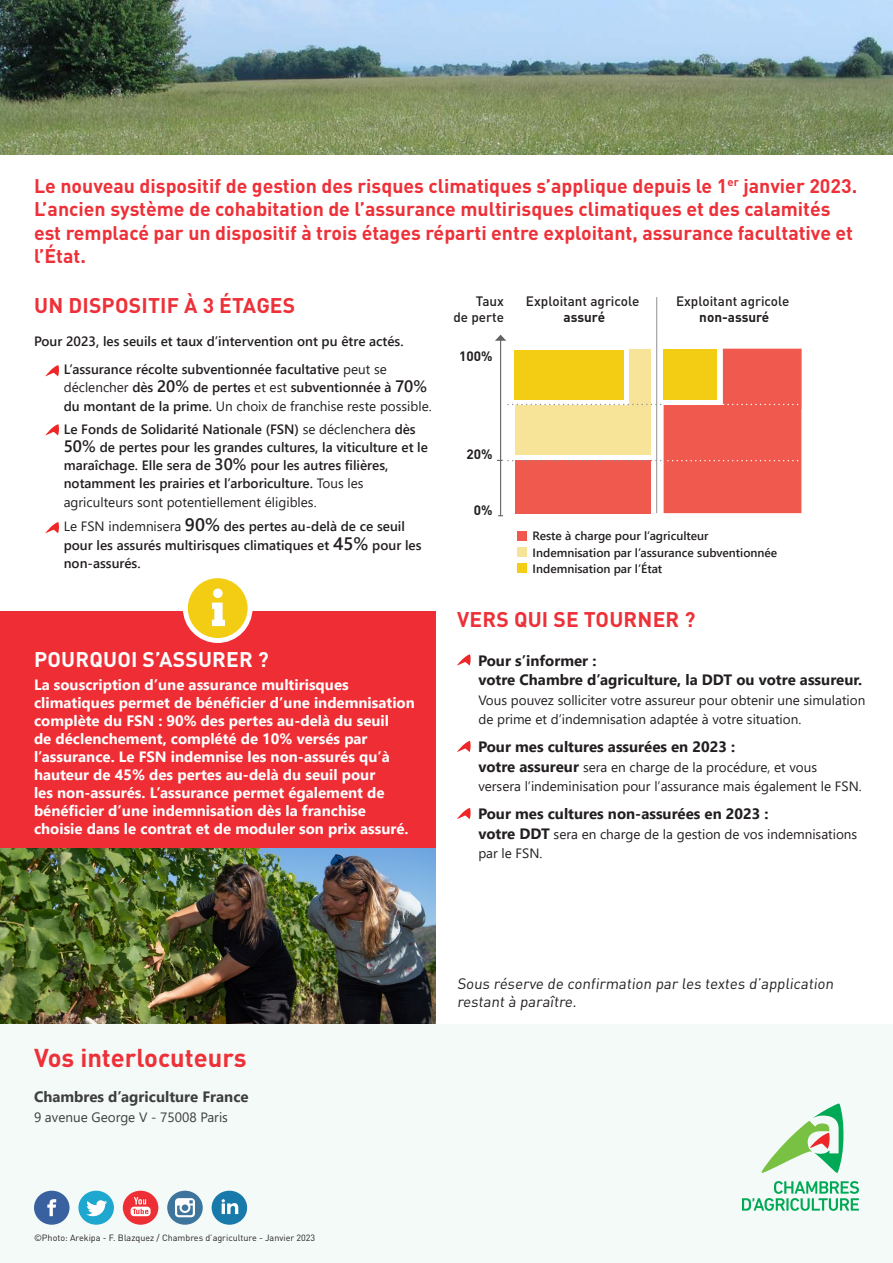
<style>
.page{position:relative;width:893px;height:1263px;background:#fff}
.page>*{position:absolute;margin:0;border:0;box-sizing:border-box;transform-origin:0 0}
.t1{font:700 25.5px "DIN Pro";color:#ee3038}
.t2{font:700 21px "DIN Pro";letter-spacing:.01em;color:#ee3038}
.t3{font:700 21px "DIN Pro";letter-spacing:.01em;color:#fff}
.t4{font:700 19.5px/23.4px "DIN Pro";color:#ee3038}
.t5{font:700 15px/18px "Segoe UI";color:#fff}
.t6{font:700 15px "Segoe UI";color:#231f20}
.t7{font:15px/18px "DIN Pro";color:#231f20}
.t8{font:700 15px "Segoe UI";color:#3e3e3f}
.t9{font:600 13.5px/18px "Segoe UI";color:#231f20}
.t10{font:13.5px/19.5px "Segoe UI";color:#231f20}
.t11{font:500 13.5px "DIN Pro";color:#231f20}
.t12{font:13.5px "Segoe UI";color:#3e3e3f}
.t13{font:700 13.5px "DIN Pro";color:#231f20}
.t14{font:600 12px "Segoe UI";color:#231f20}
.t15{font:9px "DIN Pro";color:#231f20}
.s1{font-weight:400}
.s2{font-size:16.5px}
.s3{font-weight:600}
.s4{font-size:18px}
.s5{font-weight:700;font-size:15px}
</style>
<div class="page">
<div style="left:0;top:1024px;width:893px;height:239px;background:#f4faf8"></div>
<div style="left:0;top:611px;width:436px;height:237px;background:#ee2d35"></div>
<svg style="left:761px;top:1103px;width:82px;height:70px"></svg>
<svg style="left:742px;top:1181px;width:117px;height:30px"></svg>
<img style="left:0;top:848px;width:436px;height:175px">
<img style="left:0;top:0;width:893px;height:154px">
<div style="left:183px;top:573px;width:70px;height:70px;border:6px solid #fff;border-radius:50%"></div>
<svg style="left:45px;top:365px;width:14px;height:11px"></svg>
<svg style="left:45px;top:424px;width:14px;height:11px"></svg>
<svg style="left:45px;top:522px;width:14px;height:11px"></svg>
<svg style="left:188px;top:578px;width:60px;height:60px"></svg>
<div style="left:123px;top:1191px;width:35px;height:34px;background:#ee3036;border-radius:50%"></div>
<svg style="left:131px;top:1197px;width:20px;height:19px"></svg>
<div style="left:78px;top:1191px;width:36px;height:34px;background:#1fa8cf;border-radius:50%"></div>
<svg style="left:86px;top:1200px;width:21px;height:16px"></svg>
<div style="left:212px;top:1191px;width:35px;height:34px;background:#187aaa;border-radius:50%"></div>
<svg style="left:222px;top:1199px;width:16px;height:15px"></svg>
<div style="left:34px;top:1191px;width:36px;height:34px;background:#39619f;border-radius:50%"></div>
<svg style="left:47px;top:1199px;width:9px;height:17px"></svg>
<div style="left:167px;top:1191px;width:36px;height:34px;background:#3e759d;border-radius:50%"></div>
<svg style="left:175px;top:1198px;width:20px;height:19px"></svg>
<svg style="left:457px;top:654px;width:14px;height:11px"></svg>
<svg style="left:457px;top:741px;width:14px;height:11px"></svg>
<svg style="left:457px;top:808px;width:14px;height:11px"></svg>
<hr style="left:500px;top:340px;width:1px;height:176px;background:#636366">
<svg style="left:495px;top:335px;width:11px;height:6px"></svg>
<svg style="left:497px;top:349px;width:305px;height:167px;background:#f39c6c"></svg>
<div style="left:517px;top:531px;width:9px;height:10px;background:#f0594d"></div>
<div style="left:517px;top:547px;width:9px;height:10px;background:#f7e498"></div>
<div style="left:517px;top:564px;width:9px;height:9px;background:#f2cd13"></div>
<hr style="left:656px;top:297px;width:1px;height:216px;background:#909192">
<p class="t4" style="left:34px;top:173px;width:825px">Le nouveau dispositif de gestion des risques climatiques s’applique depuis le 1<sup>er</sup> janvier 2023.<br>L’ancien système de cohabitation de l’assurance multirisques climatiques et des calamités est remplacé par un dispositif à trois étages réparti entre exploitant, assurance facultative et l’État.</p>
<p class="t2" style="left:34px;top:291px;width:263px">UN DISPOSITIF À 3 ÉTAGES</p>
<p class="t11" style="left:526px;top:290px;width:115px">Exploitant agricole</p>
<p class="t13" style="left:564px;top:308px;width:43px">assuré</p>
<p class="t11" style="left:676px;top:290px;width:115px">Exploitant agricole</p>
<p class="t13" style="left:699px;top:308px;width:72px">non-assuré</p>
<p class="t11" style="left:476px;top:290px;width:30px">Taux</p>
<p class="t11" style="left:453px;top:307px;width:52px">de perte</p>
<p class="t13" style="left:459px;top:347px;width:35px">100%</p>
<p class="t9" style="left:34px;top:331px;width:371px">Pour 2023, les seuils et taux d’intervention ont pu être actés.</p>
<p class="t9" style="left:64px;top:359px;width:365px">L’assurance récolte subventionnée facultative <span class="s1">peut se déclencher</span> dès <span class="s2">20%</span> de pertes <span class="s1">et est</span> subventionnée à <span class="s2">70%</span></p>
<p class="t10" style="left:64px;top:396px;width:369px"><span class="s3">du montant de la prime.</span> Un choix de franchise reste possible.</p>
<p class="t9" style="left:64px;top:419px;width:366px">Le Fonds de Solidarité Nationale (FSN) <span class="s1">se déclenchera</span> dès <span class="s2">50%</span> de pertes pour les grandes cultures, la viticulture et le maraîchage. Elle sera de <span class="s2">30%</span> pour les autres filières, notamment les prairies et l’arboriculture. <span class="s1">Tous les</span></p>
<p class="t10" style="left:64px;top:491px;width:254px">agriculteurs sont potentiellement éligibles.</p>
<p class="t9" style="left:64px;top:515px;width:359px;line-height:19.5px"><span class="s1">Le FSN indemnisera</span> <span class="s4">90%</span> des pertes au-delà de ce seuil pour les assurés multirisques climatiques et <span class="s4">45%</span> pour les</p>
<p class="t9" style="left:64px;top:553px;width:78px">non-assurés.</p>
<p class="t13" style="left:466px;top:445px;width:28px">20%</p>
<p class="t13" style="left:474px;top:501px;width:20px">0%</p>
<p class="t14" style="left:533px;top:524px;width:178px">Reste à charge pour l’agriculteur</p>
<p class="t14" style="left:533px;top:541px;width:246px">Indemnisation par l’assurance subventionnée</p>
<p class="t14" style="left:533px;top:557px;width:131px">Indemnisation par l’État</p>
<p class="t3" style="left:34px;top:645px;width:236px">POURQUOI S’ASSURER ?</p>
<p class="t5" style="left:34px;top:675px;width:382px">La souscription d’une assurance multirisques climatiques permet de bénéficier d’une indemnisation complète du FSN : 90% des pertes au-delà du seuil<br>de déclenchement, complété de 10% versés par l’assurance. Le FSN indemnise les non-assurés qu’à hauteur de 45% des pertes au-delà du seuil pour<br>les non-assurés. L’assurance permet également de bénéficier d’une indemnisation dès la franchise choisie dans le contrat et de moduler son prix assuré.</p>
<p class="t2" style="left:457px;top:605px;width:240px">VERS QUI SE TOURNER ?</p>
<p class="t6" style="left:478px;top:646px;width:120px">Pour s’informer :</p>
<p class="t6" style="left:478px;top:665px;width:385px">votre Chambre d’agriculture, la DDT ou votre assureur.</p>
<p class="t10" style="left:478px;top:689px;width:388px">Vous pouvez solliciter votre assureur pour obtenir une simulation de prime et d’indemnisation adaptée à votre situation.</p>
<p class="t6" style="left:478px;top:732px;width:259px">Pour mes cultures assurées en 2023 :</p>
<p class="t10" style="left:478px;top:756px;width:385px"><span class="s5">votre assureur</span> sera en charge de la procédure, et vous versera l’indeminisation pour l’assurance mais également le FSN.</p>
<p class="t6" style="left:478px;top:799px;width:292px">Pour mes cultures non-assurées en 2023 :</p>
<p class="t10" style="left:478px;top:823px;width:380px"><span class="s5">votre DDT</span> sera en charge de la gestion de vos indemnisations par le FSN.</p>
<p class="t1" style="left:34px;top:1040px;width:214px">Vos interlocuteurs</p>
<p class="t8" style="left:34px;top:1082px;width:216px">Chambres d’agriculture France</p>
<p class="t12" style="left:34px;top:1105px;width:195px">9 avenue George V - 75008 Paris</p>
<p class="t15" style="left:34px;top:1230px;width:283px">©Photo: Arekipa - F. Blazquez / Chambres d’agriculture - Janvier 2023</p>
<p class="t7" style="left:457px;top:973px;width:380px">Sous réserve de confirmation par les textes d’application restant à paraître.</p>
</div>
